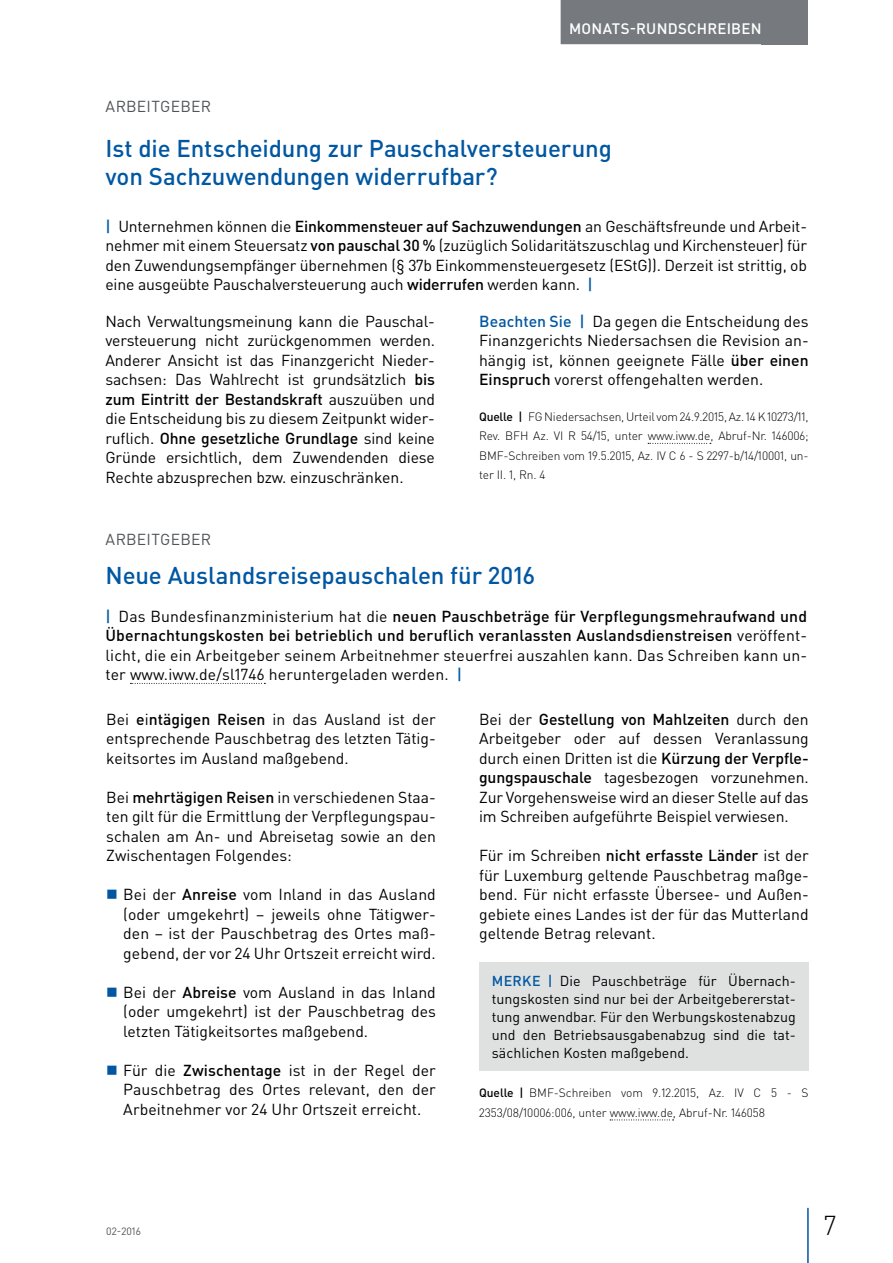
<style>
.page{position:relative;width:893px;height:1263px;background:#fff}
.page>*{position:absolute;margin:0;border:0;box-sizing:border-box;transform-origin:0 0}
.t1{font:300 27px "DIN Pro";color:#000002}
.t2{font:500 24px/28.5px "DIN Pro";letter-spacing:-.005em;color:#0157a2}
.t3{font:15.75px/19.5px "DIN Pro";color:#000002;text-align:justify}
.t4{font:15.75px "DIN Pro";letter-spacing:.015em;color:#505457}
.t5{font:500 15px "DIN Pro";letter-spacing:.015em;color:#fff}
.t6{font:14.25px/18px "DIN Pro";color:#000002;text-align:justify}
.t7{font:300 12px/19.5px "DIN Pro";letter-spacing:-.005em;color:#000002;text-align:justify}
.t8{font:10.5px "DIN Pro";color:#505457}
.s1{font-weight:500;color:#0157a2}
.s2{font-weight:500}
</style>
<div class="page">
<div style="left:762px;top:0;width:46px;height:44px;background:#767a7e"></div>
<hr style="left:807px;top:1208px;width:2px;height:55px;background:#0157a2">
<div style="left:561px;top:0;width:209px;height:44px;background:#767a7e"></div>
<svg style="left:648px;top:443px;width:63px;height:1px"></svg>
<svg style="left:130px;top:683px;width:135px;height:1px"></svg>
<svg style="left:610px;top:1119px;width:64px;height:1px"></svg>
<div style="left:479px;top:962px;width:330px;height:109px;background:#dfe1e1"></div>
<p class="t5" style="left:569px;top:18px;width:194px">MONATS-RUNDSCHREIBEN</p>
<p class="t4" style="left:106px;top:95px;width:107px">ARBEITGEBER</p>
<h2 class="t2" style="left:105px;top:133px;width:508px">Ist die Entscheidung zur Pauschalversteuerung von Sachzuwendungen widerrufbar?</h2>
<p class="t3" style="left:105px;top:216px;width:703px"><span class="s1">|</span> Unternehmen können die <span class="s2">Einkommensteuer auf Sachzuwendungen</span> an Geschäftsfreunde und Arbeit&shy;nehmer mit einem Steuersatz <span class="s2">von pauschal 30 %</span> (zuzüglich Solidaritätszuschlag und Kirchensteuer) für den Zuwendungsempfänger übernehmen (§ 37b Einkommensteuergesetz (EStG)). Derzeit ist strittig, ob eine ausgeübte Pauschalversteuerung auch <span class="s2">widerrufen</span> werden kann. <span class="s1">|</span></p>
<p class="t3" style="left:105px;top:311px;width:331px">Nach Verwaltungsmeinung kann die Pauschal&shy;versteuerung nicht zurückgenommen werden.<br>Anderer Ansicht ist das Finanzgericht Nieder&shy;sachsen: Das Wahlrecht ist grundsätzlich <span class="s2">bis zum Eintritt der Bestandskraft</span> auszuüben und die Entscheidung bis zu diesem Zeitpunkt wider&shy;ruflich. <span class="s2">Ohne gesetzliche Grundlage</span> sind keine Gründe ersichtlich, dem Zuwendenden diese Rechte abzusprechen bzw. einzuschränken.</p>
<p class="t3" style="left:479px;top:311px;width:331px"><span class="s1">Beachten Sie |</span> Da gegen die Entscheidung des Finanzgerichts Niedersachsen die Revision an&shy;hängig ist, können geeignete Fälle <span class="s2">über einen Einspruch</span> vorerst offengehalten werden.</p>
<p class="t7" style="left:479px;top:406px;width:331px"><span class="s2">Quelle |</span> FG Niedersachsen, Urteil vom 24.9.2015, Az. 14 K 10273/11, Rev. BFH Az. VI R 54/15, unter www.iww.de, Abruf-Nr. 146006; BMF-Schreiben vom 19.5.2015, Az. IV C 6 - S 2297-b/14/10001, un&shy;ter II. 1, Rn. 4</p>
<p class="t4" style="left:106px;top:529px;width:107px">ARBEITGEBER</p>
<h2 class="t2" style="left:105px;top:560px;width:431px">Neue Auslandsreisepauschalen für 2016</h2>
<p class="t3" style="left:105px;top:606px;width:703px"><span class="s1">|</span> Das Bundesfinanzministerium hat die <span class="s2">neuen Pauschbeträge für Verpflegungsmehraufwand und Übernachtungskosten bei betrieblich und beruflich veranlassten Auslandsdienstreisen</span> veröffent&shy;licht, die ein Arbeitgeber seinem Arbeitnehmer steuerfrei auszahlen kann. Das Schreiben kann un&shy;ter www.iww.de/sl1746 heruntergeladen werden. <span class="s1">|</span></p>
<p class="t3" style="left:106px;top:709px;width:331px">Bei <span class="s2">e</span>i<span class="s2">ntägigen Reisen</span> in das Ausland ist der entsprechende Pauschbetrag des letzten Tätig&shy;keitsortes im Ausland maßgebend.</p>
<p class="t3" style="left:106px;top:787px;width:331px">Bei <span class="s2">mehrtägigen Reisen</span> in verschiedenen Staa&shy;ten gilt für die Ermittlung der Verpflegungspau&shy;schalen am An- und Abreisetag sowie an den Zwischentagen Folgendes:</p>
<p class="t3" style="left:123px;top:884px;width:314px">Bei der <span class="s2">Anreise</span> vom Inland in das Ausland (oder umgekehrt) – jeweils ohne Tätigwer&shy;den – ist der Pauschbetrag des Ortes maß&shy;gebend, der vor 24 Uhr Ortszeit erreicht wird.</p>
<p class="t3" style="left:123px;top:982px;width:314px">Bei der <span class="s2">Abreise</span> vom Ausland in das Inland (oder umgekehrt) ist der Pauschbetrag des letzten Tätigkeitsortes maßgebend.</p>
<p class="t3" style="left:123px;top:1060px;width:314px">Für die <span class="s2">Zwischentage</span> ist in der Regel der Pauschbetrag des Ortes relevant, den der Arbeitnehmer vor 24 Uhr Ortszeit erreicht.</p>
<p class="t3" style="left:479px;top:709px;width:331px">Bei der <span class="s2">Gestellung von Mahlzeiten</span> durch den Arbeitgeber oder auf dessen Veranlassung durch einen Dritten ist die <span class="s2">Kürzung der Verpfle&shy;gungspauschale</span> tagesbezogen vorzunehmen.<br>Zur Vorgehensweise wird an dieser Stelle auf das im Schreiben aufgeführte Beispiel verwiesen.</p>
<p class="t3" style="left:479px;top:845px;width:331px">Für im Schreiben <span class="s2">nicht erfasste Länder</span> ist der für Luxemburg geltende Pauschbetrag maßge&shy;bend. Für nicht erfasste Übersee- und Außen&shy;gebiete eines Landes ist der für das Mutterland geltende Betrag relevant.</p>
<p class="t6" style="left:492px;top:971px;width:306px"><span class="s1">MERKE |</span> Die Pauschbeträge für Übernach&shy;tungskosten sind nur bei der Arbeitgebererstat&shy;tung anwendbar. Für den Werbungskostenabzug und den Betriebsausgabenabzug sind die tat&shy;sächlichen Kosten maßgebend.</p>
<p class="t7" style="left:479px;top:1083px;width:331px"><span class="s2">Quelle |</span> BMF-Schreiben vom 9.12.2015, Az. IV C 5 - S<br>2353/08/10006:006, unter www.iww.de, Abruf-Nr. 146058</p>
<p class="t8" style="left:106px;top:1224px;width:36px">02-2016</p>
<h1 class="t1" style="left:824px;top:1207px;width:14px">7</h1>
</div>
